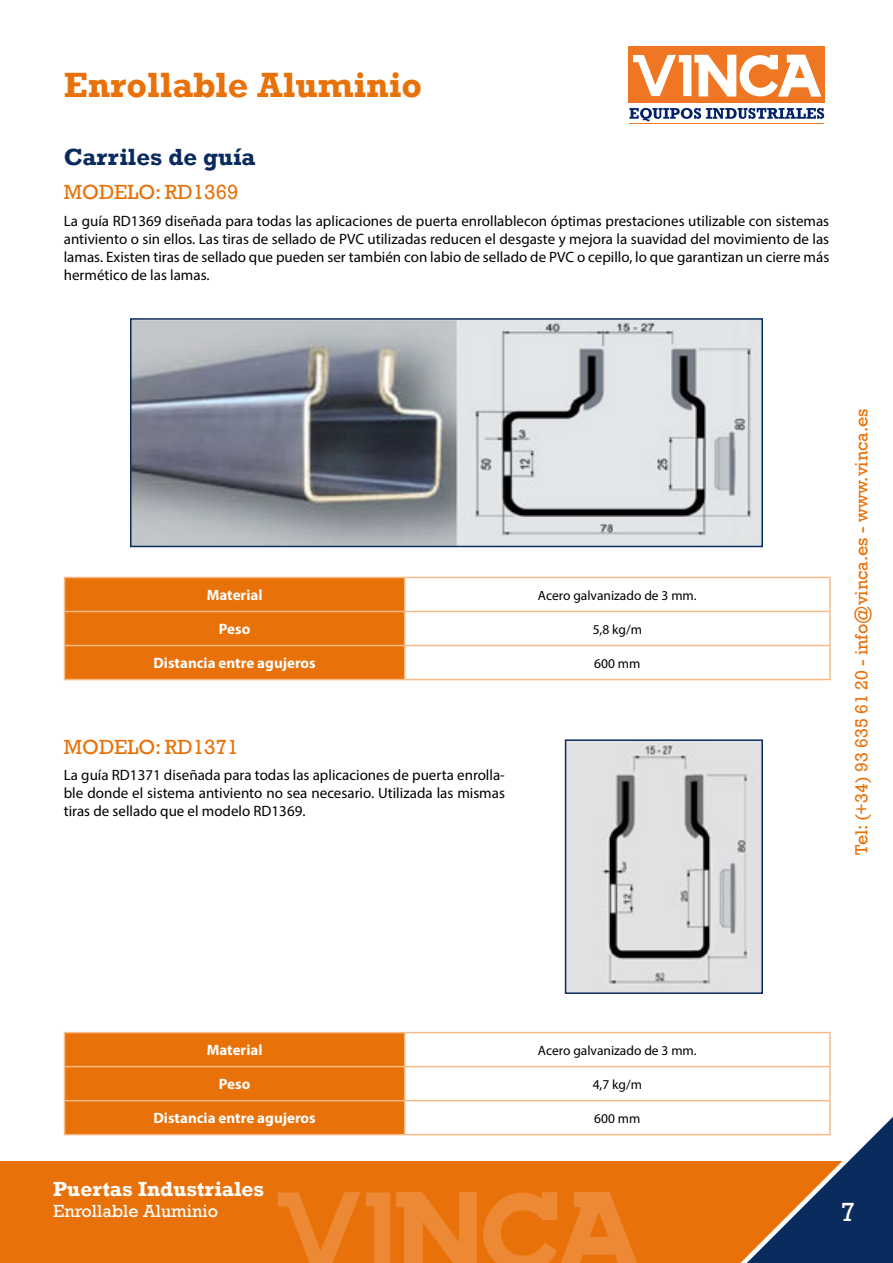
<style>
.page{position:relative;width:893px;height:1263px;background:#fff}
.page>*{position:absolute;margin:0;border:0;box-sizing:border-box;transform-origin:0 0}
.t1{font:700 36px "Rockwell";color:#e9710a}
.t2{font:27px "Rockwell";color:#fff}
.t3{font:700 24px "Rockwell";color:#092b5e}
.t4{font:21px "Rockwell";color:#e9710a}
.t5{font:700 21px "Rockwell";color:#fff}
.t6{font:18px "Rockwell";color:#e9710a}
.t7{font:18px "Rockwell";color:#fff}
.t8{font:15px/18px "Myriad Pro";color:#000;text-align:justify}
.t9{font:700 15px "Myriad Pro";color:#fff}
.t10{font:13.5px "Myriad Pro";color:#000}
</style>
<div class="page">
<div style="left:0;top:1161px;width:893px;height:102px;background:#e9710a"></div>
<svg style="left:278px;top:1192px;width:359px;height:71px"></svg>
<svg style="left:719px;top:1099px;width:174px;height:164px"></svg>
<div style="left:65px;top:578px;width:339px;height:101px;background:#e9710a"></div>
<hr style="left:405px;top:577px;width:426px;height:1px;background:#f6bb87">
<hr style="left:829px;top:578px;width:2px;height:33px;background:#f6bb87">
<hr style="left:64px;top:611px;width:341px;height:1px;background:#f6bb87">
<hr style="left:405px;top:611px;width:426px;height:1px;background:#f6bb87">
<hr style="left:829px;top:612px;width:2px;height:33px;background:#f6bb87">
<hr style="left:405px;top:645px;width:426px;height:1px;background:#f6bb87">
<hr style="left:829px;top:646px;width:2px;height:33px;background:#f6bb87">
<hr style="left:64px;top:679px;width:341px;height:1px;background:#f6bb87">
<hr style="left:405px;top:679px;width:426px;height:1px;background:#f6bb87">
<hr style="left:64px;top:645px;width:341px;height:1px;background:#f6bb87">
<hr style="left:64px;top:577px;width:341px;height:1px;background:#f6bb87">
<hr style="left:64px;top:578px;width:1px;height:33px;background:#f6bb87">
<hr style="left:404px;top:578px;width:1px;height:33px;background:#f6bb87">
<hr style="left:64px;top:612px;width:1px;height:33px;background:#f6bb87">
<hr style="left:404px;top:612px;width:1px;height:33px;background:#f6bb87">
<hr style="left:64px;top:646px;width:1px;height:33px;background:#f6bb87">
<hr style="left:404px;top:646px;width:1px;height:33px;background:#f6bb87">
<div style="left:65px;top:1033px;width:339px;height:101px;background:#e9710a"></div>
<hr style="left:405px;top:1032px;width:426px;height:1px;background:#f6bb87">
<hr style="left:829px;top:1033px;width:2px;height:33px;background:#f6bb87">
<hr style="left:64px;top:1066px;width:341px;height:1px;background:#f6bb87">
<hr style="left:405px;top:1066px;width:426px;height:1px;background:#f6bb87">
<hr style="left:829px;top:1067px;width:2px;height:33px;background:#f6bb87">
<hr style="left:405px;top:1100px;width:426px;height:1px;background:#f6bb87">
<hr style="left:829px;top:1101px;width:2px;height:33px;background:#f6bb87">
<hr style="left:64px;top:1134px;width:341px;height:1px;background:#f6bb87">
<hr style="left:405px;top:1134px;width:426px;height:1px;background:#f6bb87">
<hr style="left:64px;top:1100px;width:341px;height:1px;background:#f6bb87">
<hr style="left:64px;top:1032px;width:341px;height:1px;background:#f6bb87">
<hr style="left:64px;top:1033px;width:1px;height:33px;background:#f6bb87">
<hr style="left:404px;top:1033px;width:1px;height:33px;background:#f6bb87">
<hr style="left:64px;top:1067px;width:1px;height:33px;background:#f6bb87">
<hr style="left:404px;top:1067px;width:1px;height:33px;background:#f6bb87">
<hr style="left:64px;top:1101px;width:1px;height:33px;background:#f6bb87">
<hr style="left:404px;top:1101px;width:1px;height:33px;background:#f6bb87">
<img style="left:133px;top:321px;width:627px;height:223px">
<div style="left:130px;top:318px;width:633px;height:229px;border:2px solid #092b5e"></div>
<img style="left:568px;top:742px;width:192px;height:249px">
<div style="left:565px;top:739px;width:198px;height:255px;border:2px solid #092b5e"></div>
<svg style="left:629px;top:108px;width:195px;height:14px"></svg>
<hr style="left:629px;top:123px;width:195px;height:1px;background:#ef7622">
<div style="left:629px;top:46px;width:196px;height:57px;background:#ef7622"></div>
<svg style="left:633px;top:55px;width:188px;height:42px"></svg>
<h1 class="t1" style="left:64px;top:64px;width:360px">Enrollable Aluminio</h1>
<h3 class="t3" style="left:64px;top:143px;width:193px">Carriles de guía</h3>
<h3 class="t4" style="left:64px;top:180px;width:176px">MODELO: RD1369</h3>
<p class="t8" style="left:64px;top:211px;width:767px">La guía RD1369 diseñada para todas las aplicaciones de puerta enrollablecon óptimas prestaciones utilizable con sistemas antiviento o sin ellos. Las tiras de sellado de PVC utilizadas reducen el desgaste y mejora la suavidad del movimiento de las lamas. Existen tiras de sellado que pueden ser también con labio de sellado de PVC o cepillo, lo que garantizan un cierre más hermético de las lamas.</p>
<p class="t9" style="left:207px;top:585px;width:57px">Material</p>
<p class="t10" style="left:538px;top:587px;width:160px">Acero galvanizado de 3 mm.</p>
<p class="t9" style="left:219px;top:619px;width:33px">Peso</p>
<p class="t10" style="left:593px;top:621px;width:51px">5,8 kg/m</p>
<p class="t9" style="left:153px;top:653px;width:164px">Distancia entre agujeros</p>
<p class="t10" style="left:594px;top:655px;width:48px">600 mm</p>
<h3 class="t4" style="left:64px;top:735px;width:176px">MODELO: RD1371</h3>
<p class="t8" style="left:64px;top:766px;width:443px">La guía RD1371 diseñada para todas las aplicaciones de puerta enrolla&shy;ble donde el sistema antiviento no sea necesario. Utilizada las mismas tiras de sellado que el modelo RD1369.</p>
<p class="t6" style="left:851px;top:855px;width:448px;rotate:-90deg">Tel: (+34) 93 635 61 20 - info@vinca.es - www.vinca.es</p>
<p class="t9" style="left:207px;top:1040px;width:57px">Material</p>
<p class="t10" style="left:538px;top:1042px;width:160px">Acero galvanizado de 3 mm.</p>
<p class="t9" style="left:219px;top:1074px;width:33px">Peso</p>
<p class="t10" style="left:593px;top:1076px;width:51px">4,7 kg/m</p>
<p class="t9" style="left:153px;top:1108px;width:164px">Distancia entre agujeros</p>
<p class="t10" style="left:594px;top:1110px;width:48px">600 mm</p>
<h3 class="t5" style="left:53px;top:1176px;width:213px">Puertas Industriales</h3>
<p class="t7" style="left:53px;top:1201px;width:166px">Enrollable Aluminio</p>
<h2 class="t2" style="left:841px;top:1196px;width:16px">7</h2>
</div>
